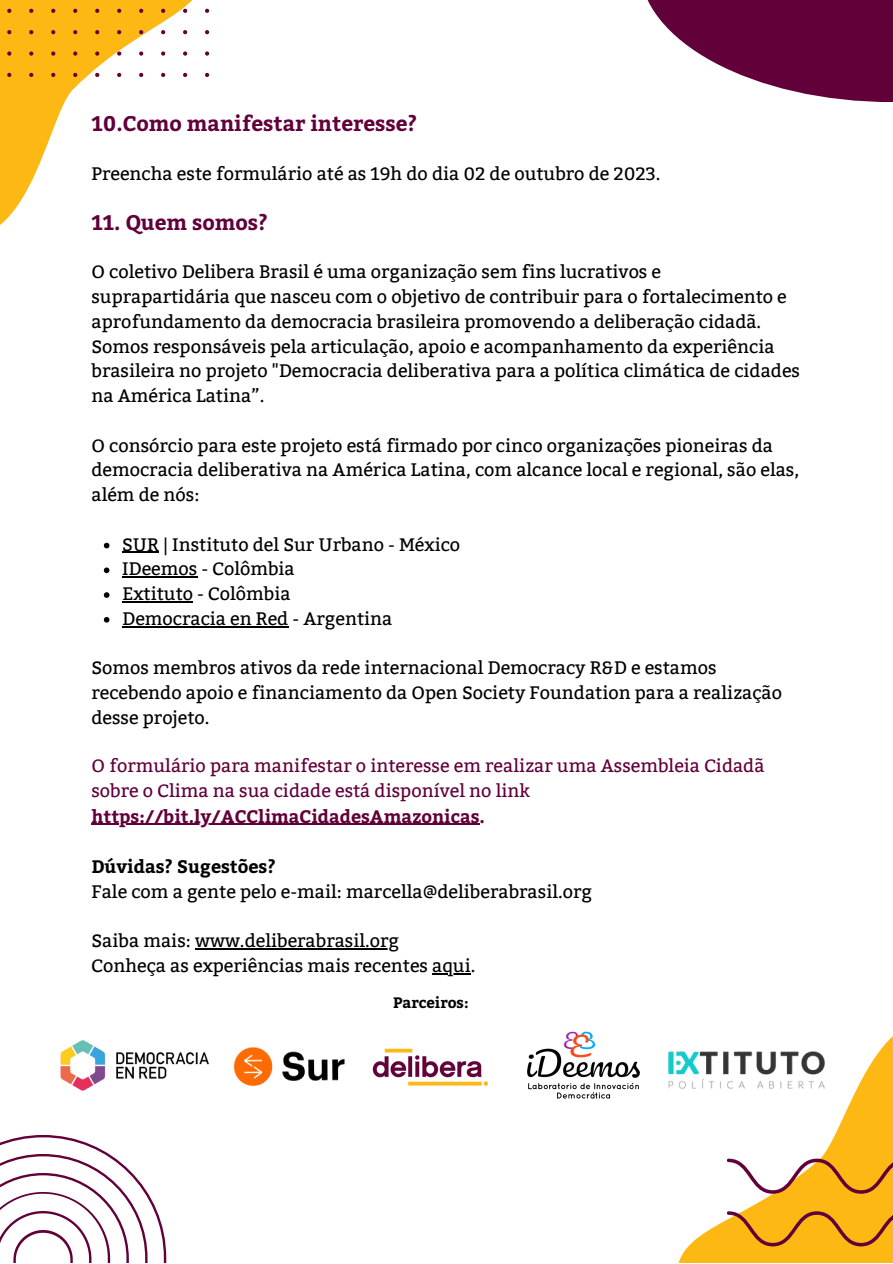
<style>
.page{position:relative;width:893px;height:1264px;background:#fff}
.page>*{position:absolute;margin:0;border:0;box-sizing:border-box;transform-origin:0 0}
.t1{font:700 21px "Bitter";color:#62003a}
.t2{font:18px/24.8px "Bitter";color:#000}
.t3{font:18px/25.3px "Bitter";color:#62003a}
.t4{font:700 18px "Bitter";color:#000}
.t5{font:700 15px "Bitter";color:#000}
.s1{font-weight:700}
</style>
<div class="page">
<img style="left:234px;top:1047px;width:111px;height:40px">
<img style="left:527px;top:1031px;width:112px;height:68px">
<img style="left:384px;top:1048px;width:105px;height:38px">
<div style="left:370px;top:1053px;width:123px;height:26px;background:#fff"></div>
<img style="left:372px;top:1055px;width:110px;height:23px">
<img style="left:60px;top:1040px;width:149px;height:51px">
<svg style="left:104px;top:542px;width:5px;height:6px"></svg>
<hr style="left:122px;top:551px;width:37px;height:2px;background:#000">
<svg style="left:104px;top:567px;width:5px;height:6px"></svg>
<hr style="left:122px;top:576px;width:75px;height:1px;background:#000">
<svg style="left:104px;top:592px;width:5px;height:6px"></svg>
<hr style="left:122px;top:601px;width:71px;height:1px;background:#000">
<svg style="left:104px;top:617px;width:5px;height:5px"></svg>
<hr style="left:122px;top:626px;width:166px;height:1px;background:#000">
<hr style="left:91px;top:823px;width:388px;height:1px;background:#62003a">
<hr style="left:195px;top:948px;width:204px;height:1px;background:#000">
<hr style="left:432px;top:973px;width:38px;height:1px;background:#000">
<svg style="left:0;top:0;width:210px;height:225px"></svg>
<svg style="left:0;top:1135px;width:166px;height:127px"></svg>
<svg style="left:647px;top:0;width:245px;height:102px;fill:#62003a"></svg>
<svg style="left:7px;top:0;width:202px;height:77px"></svg>
<svg style="left:639px;top:1037px;width:253px;height:225px"></svg>
<svg style="left:726px;top:1158px;width:166px;height:104px"></svg>
<p class="t1" style="left:91px;top:109px;width:327px">10.Como manifestar interesse?</p>
<p class="t2" style="left:91px;top:161px;width:570px">Preencha este formulário até as 19h do dia 02 de outubro de 2023.</p>
<p class="t1" style="left:91px;top:207px;width:178px">11. Quem somos?</p>
<p class="t2" style="left:91px;top:260px;width:696px">O coletivo Delibera Brasil é uma organização sem fins lucrativos e suprapartidária que nasceu com o objetivo de contribuir para o fortalecimento e aprofundamento da democracia brasileira promovendo a deliberação cidadã.</p>
<p class="t2" style="left:91px;top:334px;width:710px">Somos responsáveis pela articulação, apoio e acompanhamento da experiência brasileira no projeto "Democracia deliberativa para a política climática de cidades na América Latina”.</p>
<p class="t2" style="left:91px;top:433px;width:709px">O consórcio para este projeto está firmado por cinco organizações pioneiras da democracia deliberativa na América Latina, com alcance local e regional, são elas, além de nós:</p>
<p class="t2" style="left:122px;top:532px;width:339px">SUR | Instituto del Sur Urbano - México</p>
<p class="t2" style="left:122px;top:557px;width:174px">IDeemos - Colômbia</p>
<p class="t2" style="left:122px;top:581px;width:170px">Extituto - Colômbia</p>
<p class="t2" style="left:122px;top:606px;width:272px">Democracia en Red - Argentina</p>
<p class="t2" style="left:91px;top:656px;width:692px">Somos membros ativos da rede internacional Democracy R&amp;D e estamos recebendo apoio e financiamento da Open Society Foundation para a realização desse projeto.</p>
<p class="t3" style="left:91px;top:753px;width:674px">O formulário para manifestar o interesse em realizar uma Assembleia Cidadã sobre o Clima na sua cidade está disponível no link <span class="s1">https://bit.ly/ACClimaCidadesAmazonicas.</span></p>
<p class="t4" style="left:91px;top:853px;width:186px">Dúvidas? Sugestões?</p>
<p class="t2" style="left:91px;top:879px;width:502px">Fale com a gente pelo e-mail: marcella@deliberabrasil.org</p>
<p class="t2" style="left:91px;top:929px;width:309px">Saiba mais: www.deliberabrasil.org</p>
<p class="t2" style="left:91px;top:953px;width:385px">Conheça as experiências mais recentes aqui.</p>
<p class="t5" style="left:393px;top:992px;width:77px">Parceiros:</p>
</div>
